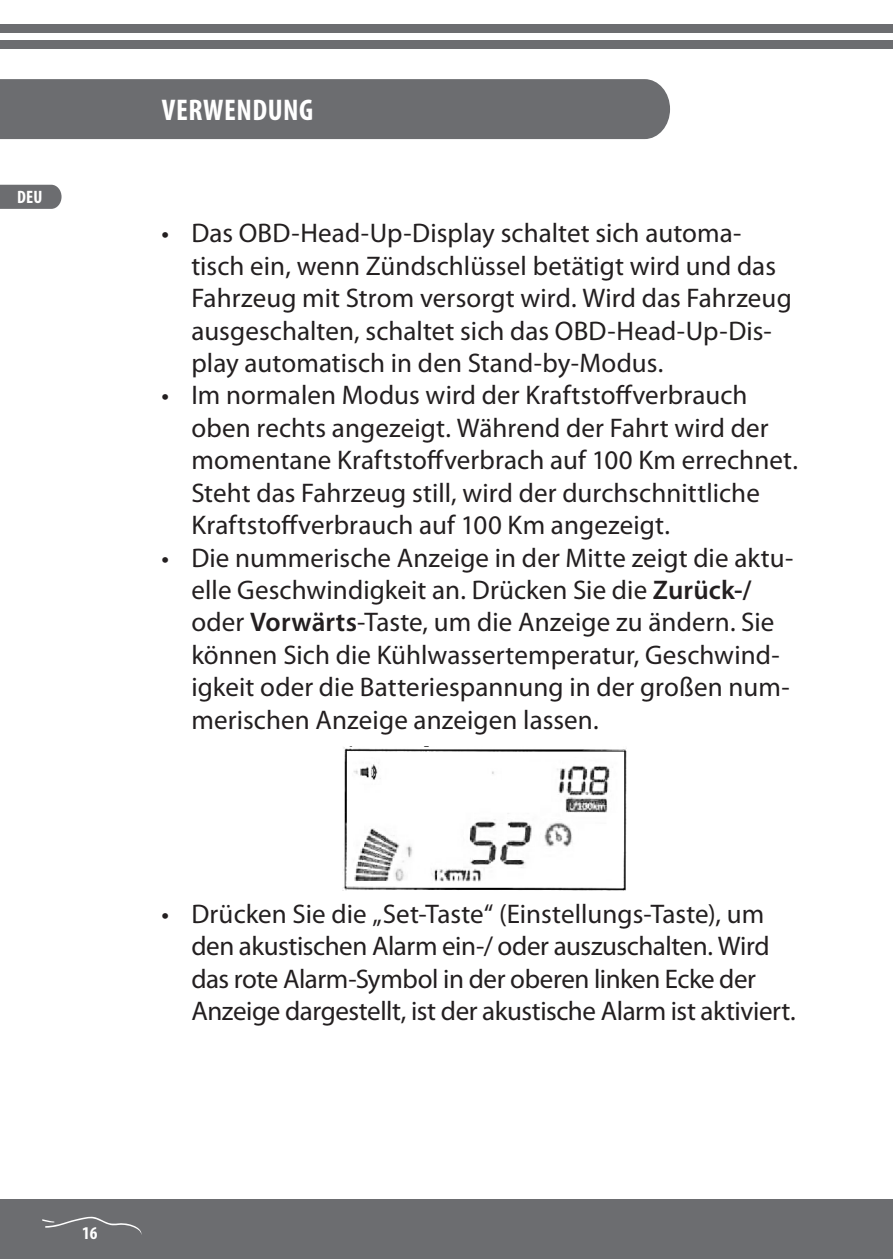
<style>
.page{position:relative;width:893px;height:1259px;background:#fff}
.page>*{position:absolute;margin:0;border:0;box-sizing:border-box;transform-origin:0 0}
.t1{font:700 condensed 30px "Myriad Pro";color:#fff}
.t2{font:27px/32.4px "Myriad Pro";color:#231f20}
.t3{font:700 condensed 18px "Myriad Pro";color:#fff}
.s1{font-weight:600}
</style>
<div class="page">
<div style="left:0;top:1198px;width:893px;height:61px;background:#6c6d70"></div>
<div style="left:0;top:25px;width:893px;height:8px;background:#6c6d70"></div>
<div style="left:0;top:41px;width:893px;height:8px;background:#6c6d70"></div>
<div style="left:0;top:79px;width:670px;height:60px;background:#6c6d70"></div>
<svg style="left:0;top:185px;width:62px;height:24px"></svg>
<svg style="left:42px;top:1216px;width:100px;height:19px"></svg>
<img style="left:343px;top:747px;width:284px;height:143px">
<p class="t3" style="left:17px;top:186px;width:27px">DEU</p>
<p class="t1" style="left:162px;top:91px;width:31px">VERWENDUNG</p>
<p class="t2" style="left:191px;top:218px;width:602px;text-indent:-30px">• Das OBD-Head-Up-Display schaltet sich automa&shy;tisch ein, wenn Zündschlüssel betätigt wird und das Fahrzeug mit Strom versorgt wird. Wird das Fahrzeug ausgeschalten, schaltet sich das OBD-Head-Up-Dis&shy;play automatisch in den Stand-by-Modus.</p>
<p class="t2" style="left:191px;top:380px;width:608px;text-indent:-30px">• Im normalen Modus wird der Kraftstoffverbrauch oben rechts angezeigt. Während der Fahrt wird der momentane Kraftstoffverbrach auf 100 Km errechnet.<br>Steht das Fahrzeug still, wird der durchschnittliche Kraftstoffverbrauch auf 100 Km angezeigt.</p>
<p class="t2" style="left:191px;top:542px;width:604px;text-indent:-30px">• Die nummerische Anzeige in der Mitte zeigt die aktu&shy;elle Geschwindigkeit an. Drücken Sie die <span class="s1">Zurück-/ </span>oder <span class="s1">Vorwärts</span>-Taste, um die Anzeige zu ändern. Sie können Sich die Kühlwassertemperatur, Geschwind&shy;igkeit oder die Batteriespannung in der großen num&shy;merischen Anzeige anzeigen lassen.</p>
<p class="t2" style="left:191px;top:898px;width:606px;text-indent:-30px">• Drücken Sie die „Set-Taste“ (Einstellungs-Taste), um den akustischen Alarm ein-/ oder auszuschalten. Wird das rote Alarm-Symbol in der oberen linken Ecke der Anzeige dargestellt, ist der akustische Alarm ist aktiviert.</p>
<p class="t3" style="left:82px;top:1221px;width:17px">16</p>
</div>
